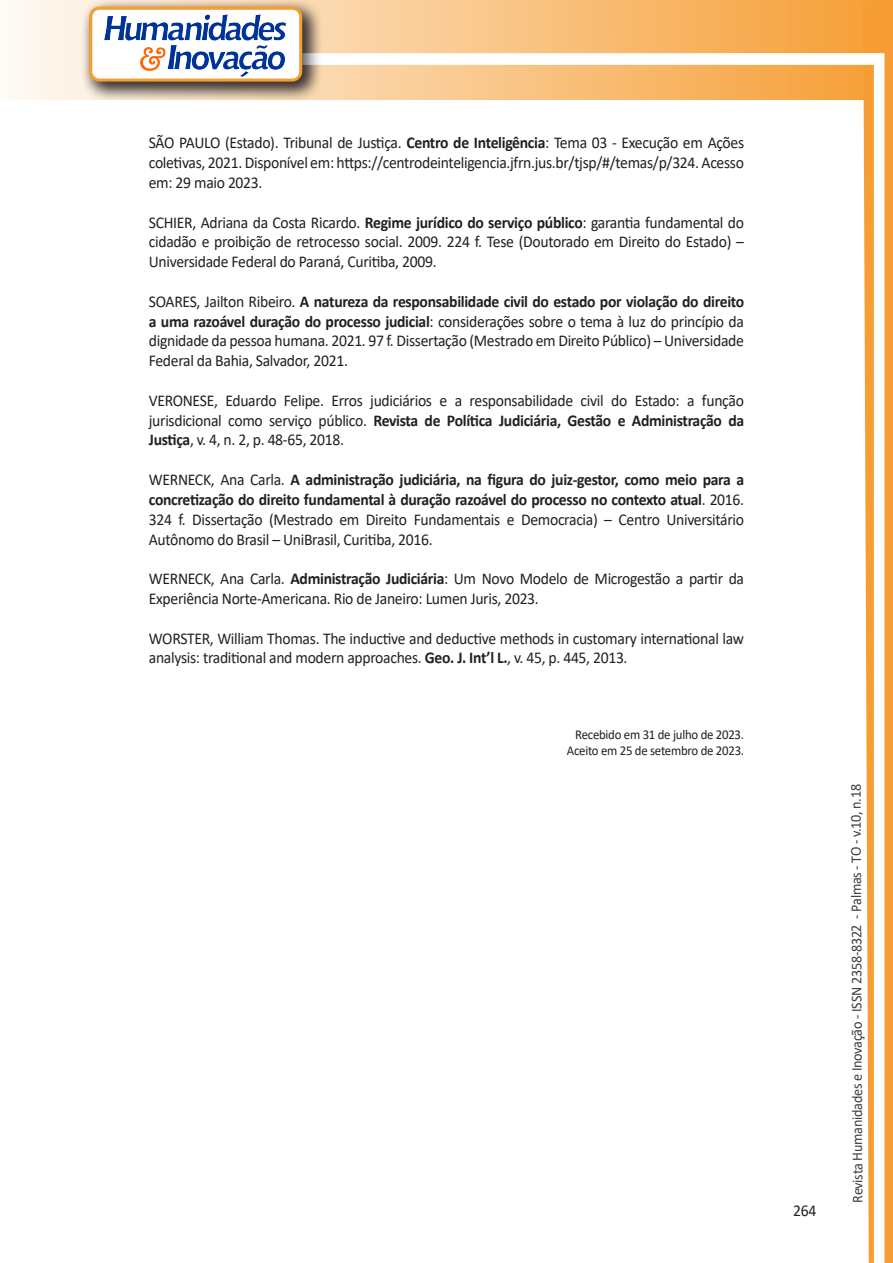
<style>
.page{position:relative;width:893px;height:1263px;background:#fff}
.page>*{position:absolute;margin:0;border:0;box-sizing:border-box;transform-origin:0 0}
.texto{font:16.5px/19.8px "Calibri";letter-spacing:-.02em;color:#231f20;text-align:justify;scale:.95 1}
.texto-2{font:16.5px/19.8px "Calibri";letter-spacing:-.02em;color:#222;scale:.95 1}
.t1{font:15px "Calibri";letter-spacing:-.025em;color:#3e3e3f;scale:.95 1}
.texto-3{font:13.5px "Calibri";letter-spacing:-.02em;color:#231f20;scale:.95 1}
.s1{font-weight:700}
</style>
<div class="page">
<svg style="left:5px;top:0;width:858px;height:100px;background:#f9c484"></svg>
<div style="left:302px;top:53px;width:582px;height:12px;background:#fff;border:2px solid #fff"></div>
<svg style="left:863px;top:0;width:30px;height:1263px"></svg>
<div style="left:81px;top:0;width:241px;height:102px;background:#231f20;opacity:.75"></div>
<div style="left:91px;top:8px;width:210px;height:72px;background:#fff;border-radius:9px"></div>
<img style="left:104px;top:14px;width:181px;height:62px">
<div style="left:89px;top:7px;width:213px;height:75px;border:3px solid #f69e34;border-radius:9px"></div>
<p class="texto" style="left:149px;top:133px;width:628px">SÃO PAULO (Estado). Tribunal de Justiça. <span class="s1">Centro de Inteligência</span>: Tema 03 - Execução em Ações coletivas, 2021. Disponível em: https://centrodeinteligencia.jfrn.jus.br/tjsp/#/temas/p/324. Acesso em: 29 maio 2023.</p>
<p class="texto" style="left:149px;top:212px;width:628px">SCHIER, Adriana da Costa Ricardo. <span class="s1">Regime jurídico do serviço público</span>: garantia fundamental do cidadão e proibição de retrocesso social. 2009. 224 f. Tese (Doutorado em Direito do Estado) – Universidade Federal do Paraná, Curitiba, 2009.</p>
<p class="texto" style="left:149px;top:291px;width:628px">SOARES, Jailton Ribeiro. <span class="s1">A natureza da responsabilidade civil do estado por violação do direito a uma razoável duração do processo judicial</span>: considerações sobre o tema à luz do princípio da dignidade da pessoa humana. 2021. 97 f. Dissertação (Mestrado em Direito Público) – Universidade Federal da Bahia, Salvador, 2021.</p>
<p class="texto" style="left:149px;top:390px;width:628px">VERONESE, Eduardo Felipe. Erros judiciários e a responsabilidade civil do Estado: a função jurisdicional como serviço público. <span class="s1">Revista de Política Judiciária, Gestão e Administração da Justiça</span>, v. 4, n. 2, p. 48-65, 2018.</p>
<p class="texto" style="left:149px;top:469px;width:628px">WERNECK, Ana Carla. <span class="s1">A administração judiciária, na figura do juiz-gestor, como meio para a concretização do direito fundamental à duração razoável do processo no contexto atual</span>. 2016.<br>324 f. Dissertação (Mestrado em Direito Fundamentais e Democracia) – Centro Universitário Autônomo do Brasil – UniBrasil, Curitiba, 2016.</p>
<p class="texto" style="left:149px;top:568px;width:628px">WERNECK, Ana Carla. <span class="s1">Administração Judiciária</span>: Um Novo Modelo de Microgestão a partir da<br>Experiência Norte-Americana. Rio de Janeiro: Lumen Juris, 2023.</p>
<p class="texto-2" style="left:149px;top:628px;width:628px">WORSTER, William Thomas. The inductive and deductive methods in customary international law analysis: traditional and modern approaches. <span class="s1">Geo. J. Int’l L.</span>, v. 45, p. 445, 2013.</p>
<p class="texto-3" style="left:575px;top:725px;width:179px">Recebido em 31 de julho de 2023.</p>
<p class="texto-3" style="left:567px;top:741px;width:188px">Aceito em 25 de setembro de 2023.</p>
<p class="texto" style="left:793px;top:1200px;width:26px">264</p>
<p class="t1" style="left:846px;top:1203px;width:442px;rotate:-90deg">Revista Humanidades e Inovação - ISSN 2358-8322 - Palmas - TO - v.10, n.18</p>
</div>
